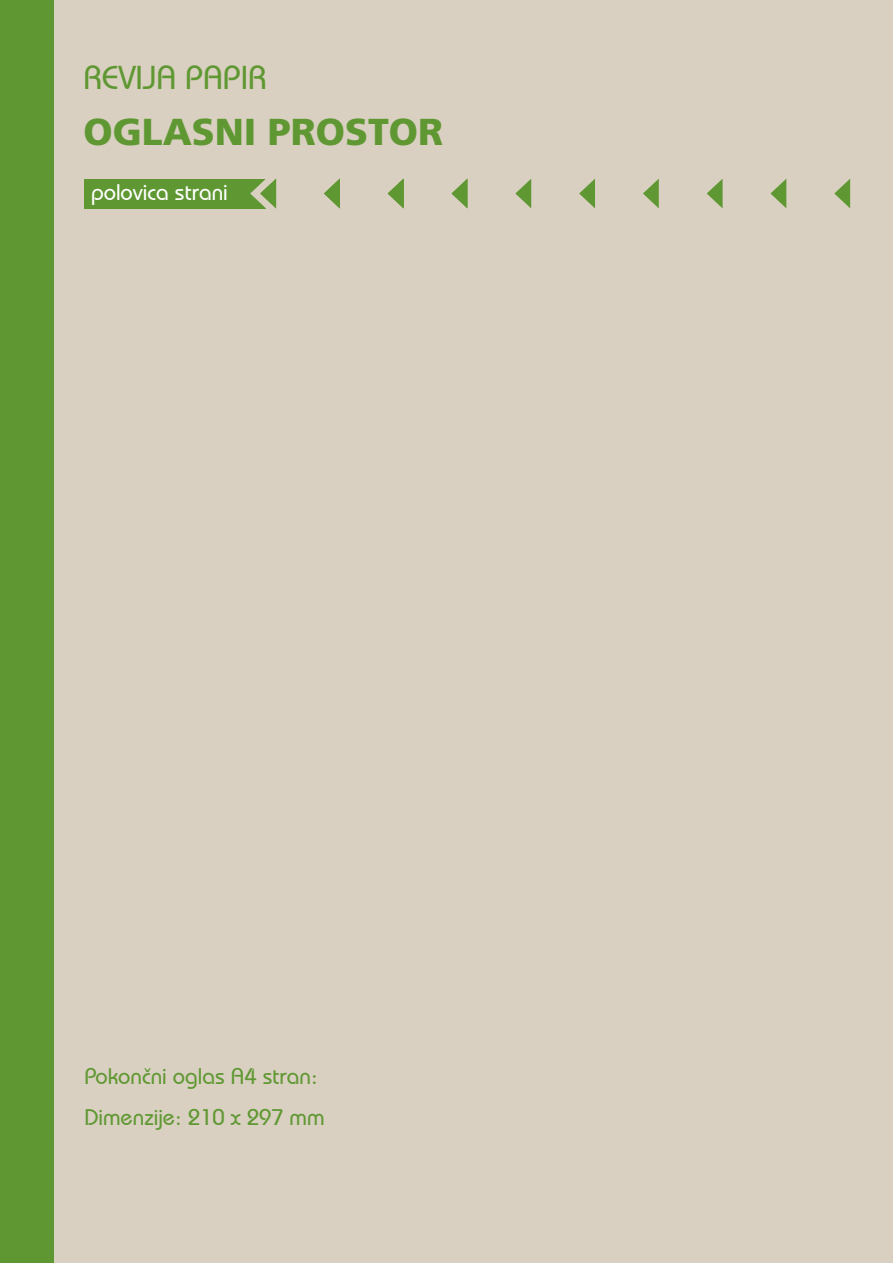
<style>
.page{position:relative;width:893px;height:1263px;background:#fff}
.page>*{position:absolute;margin:0;border:0;box-sizing:border-box;transform-origin:0 0}
.NASLOV_ZELENA{font:900 37.5px "Frutiger LT Pro";color:#5f9832}
.NASLOV_ZELENA-2{font:500 33px "Bauhaus IT Cby BT";color:#5f9832}
.PODNASLOV_PASICA_DES{font:500 22.5px "Bauhaus IT Cby BT";color:#5f9832}
.PODNASLOV_PASICA_LEV{font:500 22.5px "Bauhaus IT Cby BT";color:#fff}
</style>
<div class="page">
<div style="left:19px;top:0;width:874px;height:1263px;background:#d9d0c1"></div>
<div style="left:0;top:0;width:54px;height:1263px;background:#5f9832"></div>
<div style="left:84px;top:179px;width:118px;height:29px;background:#5f9832"></div>
<div style="left:148px;top:179px;width:117px;height:29px;background:#5f9832"></div>
<svg style="left:834px;top:179px;width:16px;height:29px"></svg>
<svg style="left:770px;top:179px;width:16px;height:29px"></svg>
<svg style="left:707px;top:179px;width:16px;height:29px"></svg>
<svg style="left:643px;top:179px;width:16px;height:29px"></svg>
<svg style="left:579px;top:179px;width:16px;height:29px"></svg>
<svg style="left:515px;top:179px;width:16px;height:29px"></svg>
<svg style="left:452px;top:179px;width:15px;height:29px"></svg>
<svg style="left:324px;top:179px;width:16px;height:29px"></svg>
<svg style="left:388px;top:179px;width:16px;height:29px"></svg>
<svg style="left:250px;top:178px;width:26px;height:31px"></svg>
<p class="NASLOV_ZELENA-2" style="left:84px;top:57px;width:185px">REVIJA PAPIR</p>
<p class="NASLOV_ZELENA" style="left:84px;top:109px;width:361px">OGLASNI PROSTOR</p>
<p class="PODNASLOV_PASICA_LEV" style="left:91px;top:178px;width:138px">polovica strani</p>
<p class="PODNASLOV_PASICA_DES" style="left:84px;top:1063px;width:235px">Pokončni oglas A4 stran:</p>
<p class="PODNASLOV_PASICA_DES" style="left:84px;top:1103px;width:242px">Dimenzije: 210 x 297 mm</p>
</div>
